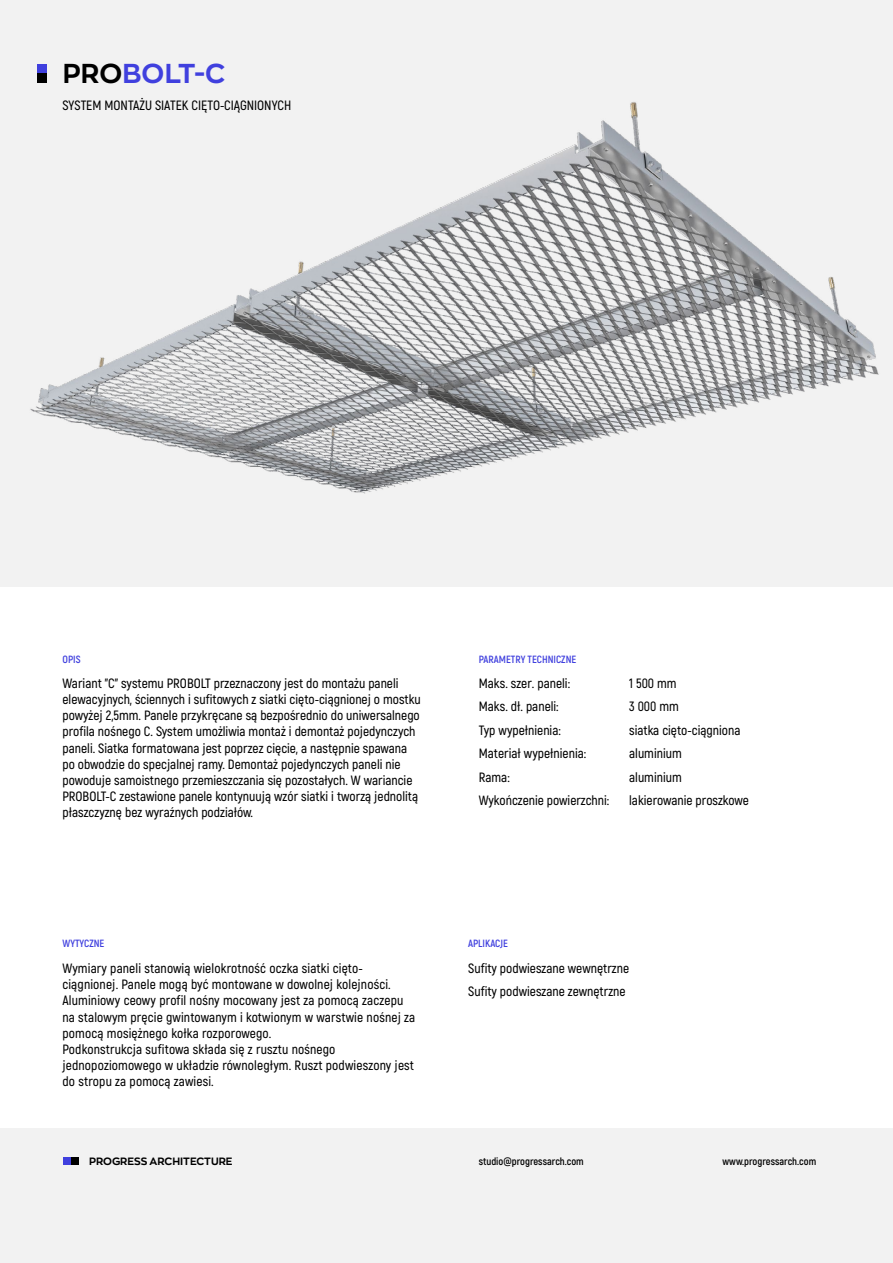
<style>
.page{position:relative;width:893px;height:1263px;background:#fff}
.page>*{position:absolute;margin:0;border:0;box-sizing:border-box;transform-origin:0 0}
.t1{font:700 27px "Zona Pro";letter-spacing:.01em;color:#4040de}
.t2{font:600 13.5px/16.2px "Akrobat";color:#000}
.t3{font:700 10.5px "Akrobat";color:#000}
.t4{font:700 10.5px "Akrobat";color:#4040de}
.t5{font:700 10.5px "Zona Pro";color:#000}
.s1{color:#000}
</style>
<div class="page">
<div style="left:0;top:0;width:893px;height:586px;background:#f2f2f2"></div>
<div style="left:38px;top:64px;width:9px;height:9px;background:#4040de"></div>
<div style="left:38px;top:73px;width:9px;height:10px;background:#000"></div>
<img style="left:30px;top:102px;width:849px;height:392px">
<div style="left:0;top:1128px;width:893px;height:135px;background:#f2f2f2"></div>
<div style="left:64px;top:1158px;width:7px;height:7px;background:#4040de"></div>
<div style="left:71px;top:1158px;width:8px;height:7px;background:#000"></div>
<h1 class="t1" style="left:63px;top:55px;width:164px"><span class="s1">PRO</span>BOLT-C</h1>
<p class="t2" style="left:63px;top:97px;width:230px">SYSTEM MONTAŻU SIATEK CIĘTO-CIĄGNIONYCH</p>
<p class="t4" style="left:63px;top:652px;width:20px">OPIS</p>
<p class="t2" style="left:63px;top:675px;width:360px">Wariant "C" systemu PROBOLT przeznaczony jest do montażu paneli elewacyjnych, ściennych i sufitowych z siatki cięto-ciągnionej o mostku powyżej 2,5mm. Panele przykręcane są bezpośrednio do uniwersalnego profila nośnego C. System umożliwia montaż i demontaż pojedynczych paneli. Siatka formatowana jest poprzez cięcie, a następnie spawana po obwodzie do specjalnej ramy. Demontaż pojedynczych paneli nie powoduje samoistnego przemieszczania się pozostałych. W wariancie PROBOLT-C zestawione panele kontynuują wzór siatki i tworzą jednolitą płaszczyznę bez wyraźnych podziałów.</p>
<p class="t4" style="left:63px;top:936px;width:43px">WYTYCZNE</p>
<p class="t2" style="left:63px;top:960px;width:354px">Wymiary paneli stanowią wielokrotność oczka siatki cięto&shy;ciągnionej. Panele mogą być montowane w dowolnej kolejności.<br>Aluminiowy ceowy profil nośny mocowany jest za pomocą zaczepu na stalowym pręcie gwintowanym i kotwionym w warstwie nośnej za pomocą mosiężnego kołka rozporowego.<br>Podkonstrukcja sufitowa składa się z rusztu nośnego jednopoziomowego w układzie równoległym. Ruszt podwieszony jest do stropu za pomocą zawiesi.</p>
<p class="t4" style="left:479px;top:652px;width:99px">PARAMETRY TECHNICZNE</p>
<p class="t2" style="left:479px;top:671px;width:132px;line-height:23.5px">Maks. szer. paneli:<br>Maks. dł. paneli:<br>Typ wypełnienia:<br>Materiał wypełnienia:<br>Rama:<br>Wykończenie powierzchni:</p>
<p class="t2" style="left:629px;top:671px;width:121px;line-height:23.5px">1 500 mm<br>3 000 mm<br>siatka cięto-ciągniona aluminium<br>aluminium<br>lakierowanie proszkowe</p>
<p class="t4" style="left:468px;top:936px;width:41px">APLIKACJE</p>
<p class="t2" style="left:468px;top:956px;width:162px;line-height:23.5px">Sufity podwieszane wewnętrzne<br>Sufity podwieszane zewnętrzne</p>
<p class="t5" style="left:89px;top:1154px;width:145px">PROGRESS ARCHITECTURE</p>
<p class="t3" style="left:479px;top:1155px;width:107px">studio@progressarch.com</p>
<p class="t3" style="left:722px;top:1155px;width:95px">www.progressarch.com</p>
</div>
